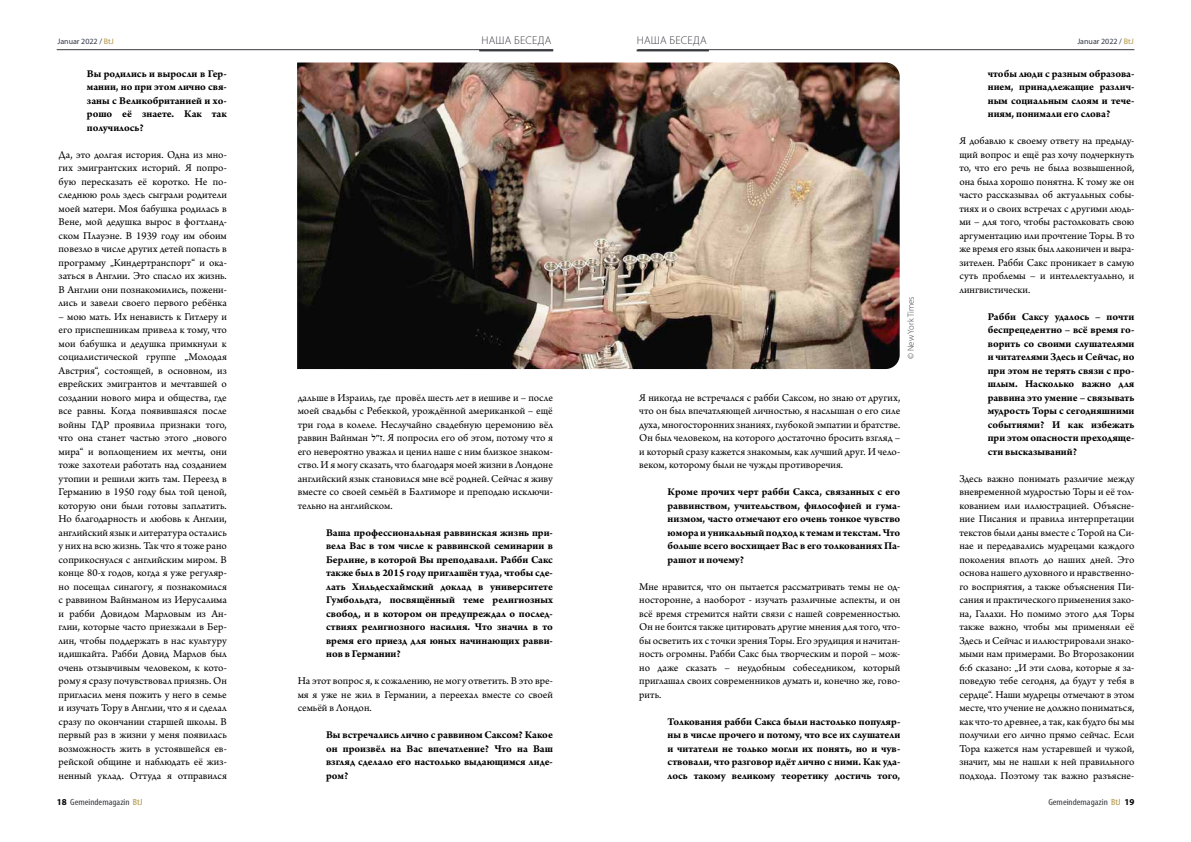
<style>
.page{position:relative;width:1191px;height:842px;background:#fff}
.page>*{position:absolute;margin:0;border:0;box-sizing:border-box;transform-origin:0 0}
.t1{font:300 11.3px "Myriad Pro";letter-spacing:.02em;color:#393b41}
.t2{font:11px/13.5px "Arno Pro";color:#000;text-align:justify}
.t3{font:700 11px/13.5px "Arno Pro";color:#000;text-align:justify}
.t4{font:condensed 9px "Myriad Pro";color:#393b41;scale:1.14 1}
.t5{font:300 9px "Myriad Pro";color:#393b41;scale:.96 1}
.t6{font:8px "Myriad Pro";color:#313747}
.s1{color:#b1933f}
.s2{font-family:"New Peninim"}
.s3{font-weight:700;font-stretch:normal;color:#000}
</style>
<div class="page">
<img style="left:297px;top:63px;width:602px;height:306px">
<hr style="left:638px;top:49px;width:496px;height:1px;background:#393b41">
<hr style="left:57px;top:49px;width:496px;height:1px;background:#393b41">
<hr style="left:636px;top:49px;width:73px;height:2px;background:#393b41">
<hr style="left:479px;top:49px;width:74px;height:2px;background:#393b41">
<p class="t6" style="left:57px;top:37px;width:58px">Januar 2022 / <span class="s1">BtJ</span></p>
<p class="t1" style="left:481px;top:34px;width:72px">НАША БЕСЕДА</p>
<p class="t1" style="left:636px;top:34px;width:72px">НАША БЕСЕДА</p>
<p class="t6" style="left:1077px;top:37px;width:58px">Januar 2022 / <span class="s1">BtJ</span></p>
<p class="t3" style="left:87px;top:67px;width:141px">Вы родились и выросли в Гер&shy;мании, но при этом лично свя&shy;заны с Великобританией и хо&shy;рошо её знаете. Как так получилось?</p>
<p class="t2" style="left:59px;top:148px;width:170px">Да, это долгая история. Одна из мно&shy;гих эмигрантских историй. Я попро&shy;бую пересказать её коротко. Не по&shy;следнюю роль здесь сыграли родители моей матери. Моя бабушка родилась в Вене, мой дедушка вырос в фогтланд&shy;ском Плауэне. В 1939 году им обоим повезло в числе других детей попасть в программу „Киндертранспорт“ и ока&shy;заться в Англии. Это спасло их жизнь.<br>В Англии они познакомились, пожени&shy;лись и завели своего первого ребёнка</p>
<p class="t2" style="left:59px;top:310px;width:170px">– мою мать. Их ненависть к Гитлеру и его приспешникам привела к тому, что мои бабушка и дедушка примкнули к социалистической группе „Молодая Австрия“, состоящей, в основном, из еврейских эмигрантов и мечтавшей о создании нового мира и общества, где все равны. Когда появившаяся после войны ГДР проявила признаки того, что она станет частью этого „нового мира“ и воплощением их мечты, они тоже захотели работать над созданием утопии и решили жить там. Переезд в Германию в 1950 году был той ценой, которую они были готовы заплатить.<br>Но благодарность и любовь к Англии, английский язык и литература остались у них на всю жизнь. Так что я тоже рано соприкоснулся с английским миром. В конце 80-х годов, когда я уже регуляр&shy;но посещал синагогу, я познакомился с раввином Вайнманом из Иерусалима и рабби Довидом Марловым из Ан&shy;глии, которые часто приезжали в Бер&shy;лин, чтобы поддержать в нас культуру идишкайта. Рабби Довид Марлов был очень отзывчивым человеком, к кото&shy;рому я сразу почувствовал приязнь. Он пригласил меня пожить у него в семье и изучать Тору в Англии, что я и сделал сразу по окончании старшей школы. В первый раз в жизни у меня появилась возможность жить в устоявшейся ев&shy;рейской общине и наблюдать её жиз&shy;ненный уклад. Оттуда я отправился</p>
<p class="t2" style="left:298px;top:391px;width:257px">дальше в Израиль, где провёл шесть лет в иешиве и – после моей свадьбы с Ребеккой, урождённой американкой – ещё три года в колеле. Неслучайно свадебную церемонию вёл раввин Вайнман <span class="s2">ז״ל .</span> Я попросил его об этом, потому что я его невероятно уважал и ценил наше с ним близкое знаком&shy;ство. И я могу сказать, что благодаря моей жизни в Лондоне английский язык становился мне всё родней. Сейчас я живу вместе со своей семьёй в Балтиморе и преподаю исключи&shy;тельно на английском.</p>
<p class="t3" style="left:326px;top:526px;width:228px">Ваша профессиональная раввинская жизнь при&shy;вела Вас в том числе к раввинской семинарии в Берлине, в которой Вы преподавали. Рабби Сакс также был в 2015 году приглашён туда, чтобы сде&shy;лать Хильдесхаймский доклад в университете Гумбольдта, посвящённый теме религиозных свобод, и в котором он предупреждал о послед&shy;ствиях религиозного насилия. Что значил в то время его приезд для юных начинающих равви&shy;нов в Германии?</p>
<p class="t2" style="left:298px;top:675px;width:257px">На этот вопрос я, к сожалению, не могу ответить. В это вре&shy;мя я уже не жил в Германии, а переехал вместе со своей семьёй в Лондон.</p>
<p class="t3" style="left:326px;top:728px;width:228px">Вы встречались лично с раввином Саксом? Какое он произвёл на Вас впечатление? Что на Ваш взгляд сделало его настолько выдающимся лиде&shy;ром?</p>
<p class="t5" style="left:905px;top:359px;width:66px;rotate:-90deg">© New York Times</p>
<p class="t2" style="left:639px;top:391px;width:263px">Я никогда не встречался с рабби Саксом, но знаю от других, что он был впечатляющей личностью, я наслышан о его силе духа, многосторонних знаниях, глубокой эмпатии и братстве.<br>Он был человеком, на которого достаточно бросить взгляд – и который сразу кажется знакомым, как лучший друг. И чело&shy;веком, которому были не чужды противоречия.</p>
<p class="t3" style="left:667px;top:486px;width:234px">Кроме прочих черт рабби Сакса, связанных с его раввинством, учительством, философией и гума&shy;низмом, часто отмечают его очень тонкое чувство юмора и уникальный подход к темам и текстам. Что больше всего восхищает Вас в его толкованиях Па&shy;рашот и почему?</p>
<p class="t2" style="left:639px;top:580px;width:263px">Мне нравится, что он пытается рассматривать темы не од&shy;носторонне, а наоборот - изучать различные аспекты, и он всё время стремится найти связи с нашей современностью.<br>Он не боится также цитировать другие мнения для того, что&shy;бы осветить их с точки зрения Торы. Его эрудиция и начитан&shy;ность огромны. Рабби Сакс был творческим и порой – мож&shy;но даже сказать – неудобным собеседником, который приглашал своих современников думать и, конечно же, гово&shy;рить.</p>
<p class="t3" style="left:667px;top:715px;width:234px">Толкования рабби Сакса были настолько популяр&shy;ны в числе прочего и потому, что все их слушатели и читатели не только могли их понять, но и чув&shy;ствовали, что разговор идёт лично с ними. Как уда&shy;лось такому великому теоретику достичь того,</p>
<p class="t3" style="left:987px;top:67px;width:148px">чтобы люди с разным образова&shy;нием, принадлежащие различ&shy;ным социальным слоям и тече&shy;ниям, понимали его слова?</p>
<p class="t2" style="left:959px;top:135px;width:176px">Я добавлю к своему ответу на предыду&shy;щий вопрос и ещё раз хочу подчеркнуть то, что его речь не была возвышенной, она была хорошо понятна. К тому же он часто рассказывал об актуальных собы&shy;тиях и о своих встречах с другими людь&shy;ми – для того, чтобы растолковать свою аргументацию или прочтение Торы. В то же время его язык был лаконичен и выра&shy;зителен. Рабби Сакс проникает в самую суть проблемы – и интеллектуально, и лингвистически.</p>
<p class="t3" style="left:987px;top:310px;width:148px">Рабби Саксу удалось – почти беспрецедентно – всё время го&shy;ворить со своими слушателями и читателями Здесь и Сейчас, но при этом не терять связи с про&shy;шлым. Насколько важно для раввина это умение – связывать мудрость Торы с сегодняшними событиями? И как избежать при этом опасности преходяще&shy;сти высказываний?</p>
<p class="t2" style="left:959px;top:472px;width:176px">Здесь важно понимать различие между вневременной мудростью Торы и её тол&shy;кованием или иллюстрацией. Объясне&shy;ние Писания и правила интерпретации текстов были даны вместе с Торой на Си&shy;нае и передавались мудрецами каждого поколения вплоть до наших дней. Это основа нашего духовного и нравственно&shy;го восприятия, а также объяснения Пи&shy;сания и практического применения зако&shy;на, Галахи. Но помимо этого для Торы также важно, чтобы мы применяли её Здесь и Сейчас и иллюстрировали знако&shy;мыми нам примерами. Во Второзаконии 6:6 сказано: „И эти слова, которые я за&shy;поведую тебе сегодня, да будут у тебя в сердце“. Наши мудрецы отмечают в этом месте, что учение не должно пониматься, как что-то древнее, а так, как будто бы мы получили его лично прямо сейчас. Если Тора кажется нам устаревшей и чужой, значит, мы не нашли к ней правильного подхода. Поэтому так важно разъясне-</p>
<p class="t4" style="left:57px;top:796px;width:77px"><span class="s3">18</span> Gemeindemagazin <span class="s1">BtJ</span></p>
<p class="t4" style="left:1048px;top:796px;width:77px">Gemeindemagazin <span class="s1">BtJ</span> <span class="s3">19</span></p>
</div>
